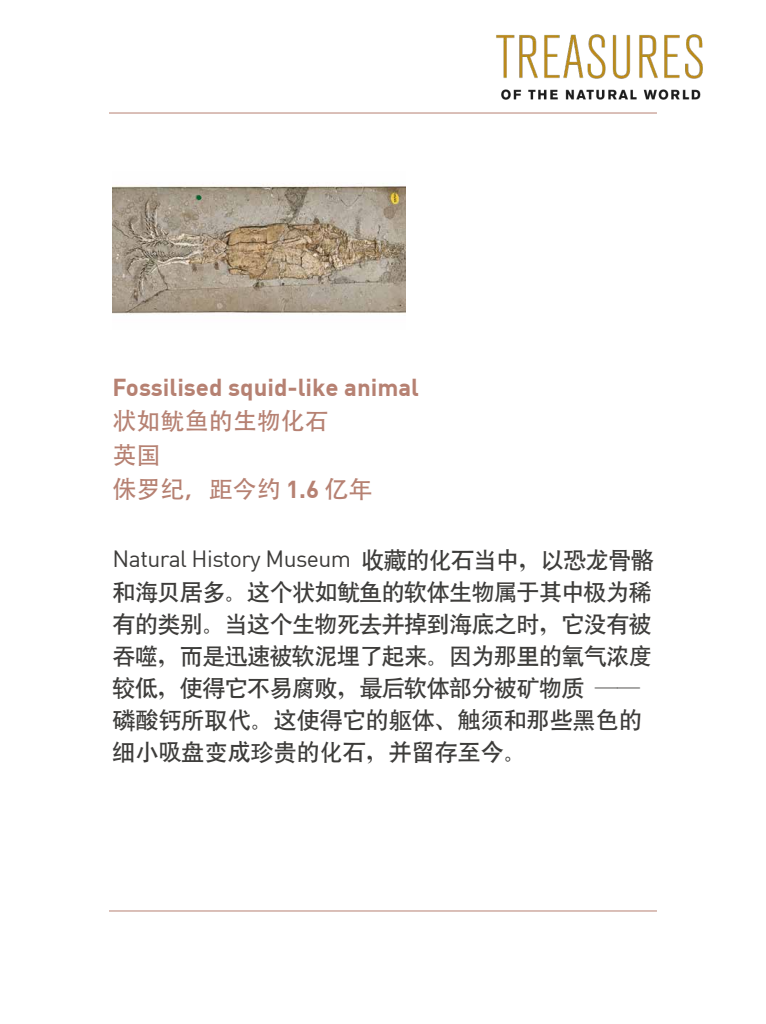
<style>
.page{position:relative;width:766px;height:1024px;background:#fff}
.page>*{position:absolute;margin:0;border:0;box-sizing:border-box;transform-origin:0 0}
.t1{font:700 24px "DIN";color:#b68172}
.t2{font:24px/34px "Adobe Heiti Std";color:#b68172}
.t3{font:23px/32px "Heiti CSEG Medium GB";letter-spacing:-.025em;color:#3d3c3a}
.t4{font:23px "DIN";letter-spacing:-.025em;color:#3d3c3a}
.s1{font-family:"DIN";font-weight:700}
.s2{font-family:"Heiti CSEG Medium GB"}
</style>
<div class="page">
<hr style="left:109px;top:112px;width:547px;height:1px;background:#b68172">
<hr style="left:109px;top:910px;width:547px;height:1px;background:#b68172">
<img style="left:113px;top:183px;width:292px;height:132px">
<img style="left:446px;top:34px;width:257px;height:80px">
<p class="t1" style="left:112px;top:372px;width:308px">Fossilised squid-like animal</p>
<p class="t2" style="left:112px;top:405px;width:261px">状如鱿鱼的生物化石<br>英国<br>侏罗纪，距今约 <span class="s1">1.6</span> 亿年</p>
<p class="t4" style="left:112px;top:544px;width:542px">Natural History Museum <span class="s2">收藏的化石当中，以恐龙骨骼</span></p>
<p class="t3" style="left:112px;top:575px;width:540px">和海贝居多。这个状如鱿鱼的软体生物属于其中极为稀有的类别。当这个生物死去并掉到海底之时，它没有被吞噬，而是迅速被软泥埋了起来。因为那里的氧气浓度较低，使得它不易腐败，最后软体部分被矿物质 ——磷酸钙所取代。这使得它的躯体、触须和那些黑色的细小吸盘变成珍贵的化石，并留存至今。</p>
</div>
